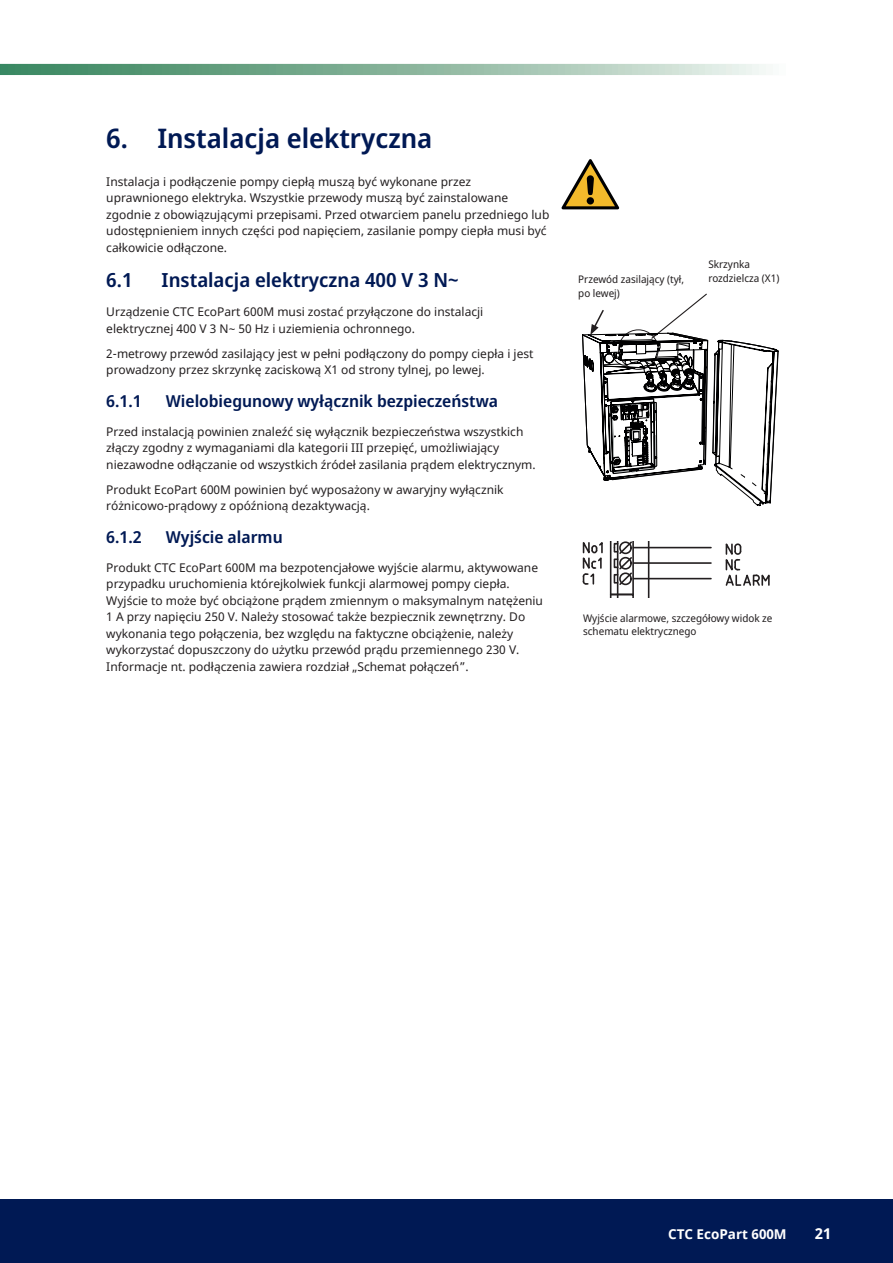
<style>
.page{position:relative;width:893px;height:1263px;background:#fff}
.page>*{position:absolute;margin:0;border:0;box-sizing:border-box;transform-origin:0 0}
.t1{font:600 27px "Noto Sans Display";color:#001954}
.t2{font:600 19.5px "Noto Sans Display";color:#001954}
.t3{font:600 16.5px "Noto Sans Display";color:#001954}
.t4{font:700 15px "Noto Sans";color:#fff}
.t5{font:700 13.5px "Noto Sans";color:#fff}
.t6{font:12px/16.5px "Noto Sans";color:#231f20}
.t7{font:10.5px/13.5px "Noto Sans Display";color:#231f20}
</style>
<div class="page">
<div style="left:0;top:1199px;width:893px;height:64px;background:#001954"></div>
<svg style="left:0;top:63px;width:779px;height:535px"></svg>
<h1 class="t1" style="left:106px;top:119px;width:328px">6. Instalacja elektryczna</h1>
<p class="t6" style="left:106px;top:174px;width:445px">Instalacja i podłączenie pompy ciepłą muszą być wykonane przez uprawnionego elektryka. Wszystkie przewody muszą być zainstalowane zgodnie z obowiązującymi przepisami. Przed otwarciem panelu przedniego lub udostępnieniem innych części pod napięciem, zasilanie pompy ciepła musi być całkowicie odłączone.</p>
<h2 class="t2" style="left:106px;top:266px;width:28px">6.1</h2>
<h2 class="t2" style="left:162px;top:266px;width:298px">Instalacja elektryczna 400 V 3 N~</h2>
<p class="t6" style="left:106px;top:304px;width:379px">Urządzenie CTC EcoPart 600M musi zostać przyłączone do instalacji elektrycznej 400 V 3 N~ 50 Hz i uziemienia ochronnego.</p>
<p class="t6" style="left:106px;top:346px;width:429px">2-metrowy przewód zasilający jest w pełni podłączony do pompy ciepła i jest prowadzony przez skrzynkę zaciskową X1 od strony tylnej, po lewej.</p>
<h3 class="t3" style="left:106px;top:389px;width:37px">6.1.1</h3>
<h3 class="t3" style="left:166px;top:389px;width:334px">Wielobiegunowy wyłącznik bezpieczeństwa</h3>
<p class="t6" style="left:106px;top:424px;width:431px">Przed instalacją powinien znaleźć się wyłącznik bezpieczeństwa wszystkich złączy zgodny z wymaganiami dla kategorii III przepięć, umożliwiający niezawodne odłączanie od wszystkich źródeł zasilania prądem elektrycznym.</p>
<p class="t6" style="left:106px;top:482px;width:399px">Produkt EcoPart 600M powinien być wyposażony w awaryjny wyłącznik różnicowo-prądowy z opóźnioną dezaktywacją.</p>
<h3 class="t3" style="left:106px;top:525px;width:37px">6.1.2</h3>
<h3 class="t3" style="left:166px;top:525px;width:118px">Wyjście alarmu</h3>
<p class="t6" style="left:106px;top:560px;width:438px">Produkt CTC EcoPart 600M ma bezpotencjałowe wyjście alarmu, aktywowane przypadku uruchomienia którejkolwiek funkcji alarmowej pompy ciepła.<br>Wyjście to może być obciążone prądem zmiennym o maksymalnym natężeniu 1 A przy napięciu 250 V. Należy stosować także bezpiecznik zewnętrzny. Do wykonania tego połączenia, bez względu na faktyczne obciążenie, należy wykorzystać dopuszczony do użytku przewód prądu przemiennego 230 V.<br>Informacje nt. podłączenia zawiera rozdział „Schemat połączeń”.</p>
<p class="t7" style="left:578px;top:273px;width:107px">Przewód zasilający (tył, po lewej)</p>
<p class="t7" style="left:708px;top:258px;width:72px">Skrzynka rozdzielcza (X1)</p>
<p class="t7" style="left:583px;top:611px;width:191px">Wyjście alarmowe, szczegółowy widok ze schematu elektrycznego</p>
<p class="t5" style="left:668px;top:1226px;width:120px">CTC EcoPart 600M</p>
<p class="t4" style="left:815px;top:1225px;width:18px">21</p>
</div>
